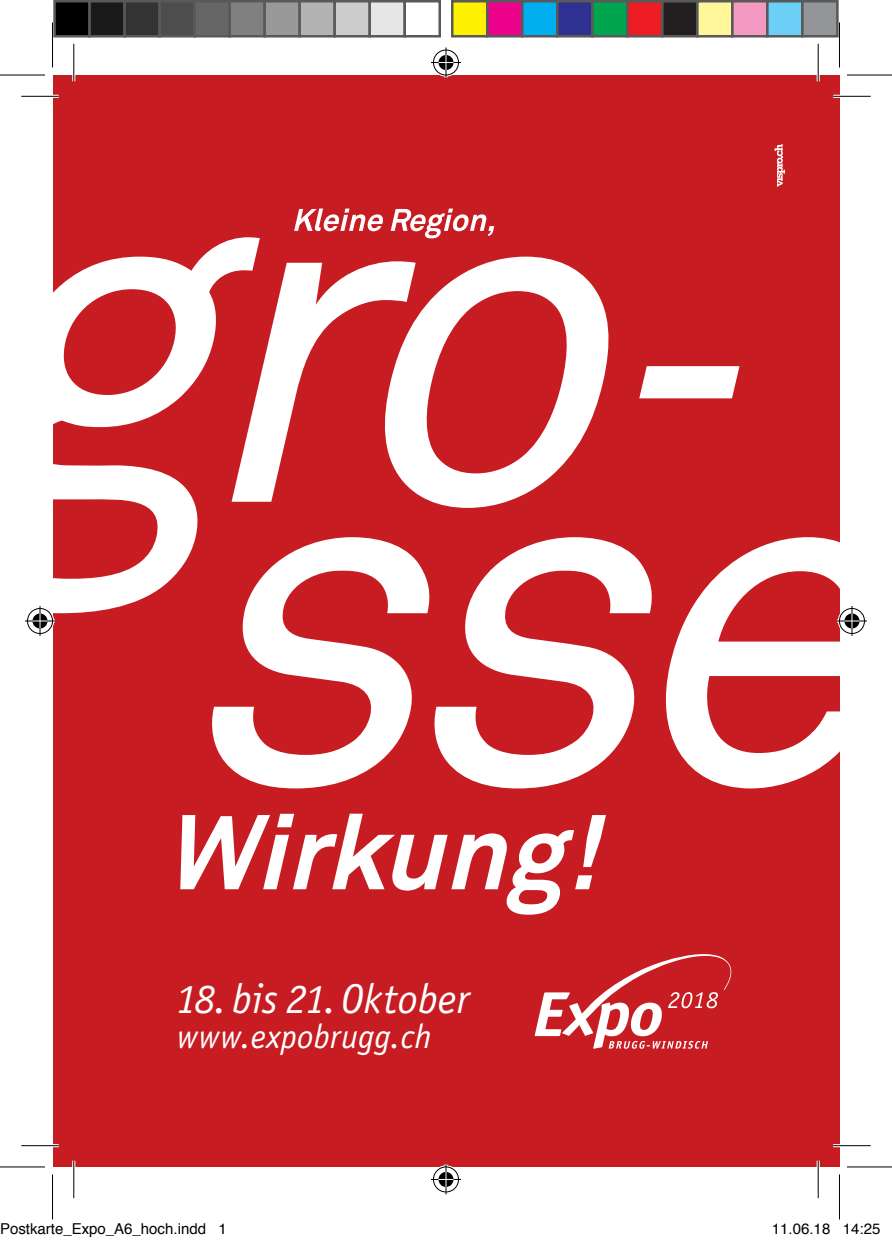
<style>
.page{position:relative;width:892px;height:1242px;background:#fff}
.page>*{position:absolute;margin:0;border:0;box-sizing:border-box;transform-origin:0 0}
.t1{font:italic 41.75px "Officina Sans Book ITC";color:#fff}
.t2{font:italic 34.25px "Officina Sans Book ITC";color:#fff}
.t3{font:15px "Helvetica";color:#000}
</style>
<div class="page">
<div style="left:52px;top:75px;width:787px;height:1091px;background:#c61c22"></div>
<svg style="left:774px;top:144px;width:11px;height:43px"></svg>
<svg style="left:52px;top:237px;width:208px;height:376px"></svg>
<svg style="left:231px;top:261px;width:151px;height:240px"></svg>
<svg style="left:382px;top:256px;width:227px;height:252px"></svg>
<svg style="left:209px;top:537px;width:221px;height:251px"></svg>
<svg style="left:434px;top:537px;width:218px;height:251px"></svg>
<svg style="left:665px;top:537px;width:174px;height:251px"></svg>
<svg style="left:639px;top:366px;width:100px;height:32px;background:#faeded"></svg>
<svg style="left:294px;top:208px;width:89px;height:23px"></svg>
<svg style="left:391px;top:208px;width:103px;height:30px"></svg>
<svg style="left:180px;top:813px;width:426px;height:101px"></svg>
<svg style="left:534px;top:954px;width:198px;height:94px"></svg>
<hr style="left:21px;top:95px;width:38px;height:3px;background:#fff">
<hr style="left:833px;top:95px;width:37px;height:3px;background:#fff">
<hr style="left:21px;top:1144px;width:38px;height:3px;background:#fff">
<hr style="left:833px;top:1144px;width:37px;height:3px;background:#fff">
<hr style="left:72px;top:44px;width:3px;height:37px;background:#fff">
<hr style="left:72px;top:1160px;width:3px;height:38px;background:#fff">
<hr style="left:816px;top:44px;width:3px;height:37px;background:#fff">
<hr style="left:816px;top:1160px;width:3px;height:38px;background:#fff">
<hr style="left:21px;top:96px;width:38px;height:1px;background:#000">
<hr style="left:833px;top:96px;width:37px;height:1px;background:#000">
<hr style="left:21px;top:1145px;width:38px;height:1px;background:#000">
<hr style="left:833px;top:1145px;width:37px;height:1px;background:#000">
<hr style="left:73px;top:44px;width:1px;height:37px;background:#000">
<hr style="left:73px;top:1160px;width:1px;height:38px;background:#000">
<hr style="left:817px;top:44px;width:1px;height:37px;background:#000">
<hr style="left:817px;top:1160px;width:1px;height:38px;background:#000">
<svg style="left:0;top:74px;width:45px;height:1px"></svg>
<svg style="left:847px;top:74px;width:45px;height:1px"></svg>
<hr style="left:0;top:75px;width:45px;height:1px;background:#000">
<hr style="left:847px;top:75px;width:45px;height:1px;background:#000">
<hr style="left:0;top:1166px;width:45px;height:1px;background:#000">
<hr style="left:847px;top:1166px;width:45px;height:1px;background:#000">
<hr style="left:52px;top:22px;width:1px;height:45px;background:#000">
<hr style="left:52px;top:1174px;width:1px;height:45px;background:#000">
<hr style="left:839px;top:22px;width:1px;height:45px;background:#000">
<hr style="left:839px;top:1174px;width:1px;height:45px;background:#000">
<div style="left:432px;top:48px;width:28px;height:29px;border:3px solid #fff;border-radius:50%"></div>
<hr style="left:431px;top:61px;width:30px;height:3px;background:#fff">
<hr style="left:444px;top:47px;width:3px;height:30px;background:#fff">
<div style="left:437px;top:53px;width:18px;height:19px;border:3px solid #fff;border-radius:50%"></div>
<div style="left:433px;top:50px;width:26px;height:25px;border:1px solid #000;border-radius:50%"></div>
<hr style="left:431px;top:62px;width:30px;height:1px;background:#000">
<hr style="left:445px;top:47px;width:1px;height:30px;background:#000">
<svg style="left:438px;top:55px;width:15px;height:15px"></svg>
<div style="left:432px;top:1165px;width:28px;height:28px;border:3px solid #fff;border-radius:50%"></div>
<hr style="left:431px;top:1177px;width:30px;height:3px;background:#fff">
<hr style="left:444px;top:1164px;width:3px;height:30px;background:#fff">
<div style="left:437px;top:1170px;width:18px;height:18px;border:3px solid #fff;border-radius:50%"></div>
<div style="left:433px;top:1166px;width:26px;height:26px;border:1px solid #000;border-radius:50%"></div>
<hr style="left:431px;top:1178px;width:30px;height:1px;background:#000">
<hr style="left:445px;top:1164px;width:1px;height:30px;background:#000">
<svg style="left:438px;top:1171px;width:15px;height:15px"></svg>
<div style="left:26px;top:607px;width:28px;height:28px;border:3px solid #fff;border-radius:50%"></div>
<hr style="left:25px;top:619px;width:30px;height:3px;background:#fff">
<svg style="left:38px;top:606px;width:4px;height:30px"></svg>
<div style="left:31px;top:612px;width:18px;height:18px;border:3px solid #fff;border-radius:50%"></div>
<div style="left:27px;top:608px;width:26px;height:25px;border:1px solid #000;border-radius:50%"></div>
<hr style="left:25px;top:620px;width:30px;height:1px;background:#000">
<hr style="left:40px;top:606px;width:1px;height:30px;background:#000">
<svg style="left:33px;top:613px;width:15px;height:15px"></svg>
<div style="left:838px;top:607px;width:28px;height:28px;border:3px solid #fff;border-radius:50%"></div>
<hr style="left:837px;top:619px;width:30px;height:3px;background:#fff">
<hr style="left:850px;top:606px;width:3px;height:30px;background:#fff">
<div style="left:843px;top:612px;width:18px;height:18px;border:3px solid #fff;border-radius:50%"></div>
<div style="left:839px;top:608px;width:25px;height:25px;border:1px solid #000;border-radius:50%"></div>
<hr style="left:837px;top:620px;width:30px;height:1px;background:#000">
<hr style="left:851px;top:606px;width:1px;height:30px;background:#000">
<svg style="left:844px;top:613px;width:15px;height:15px"></svg>
<div style="left:55px;top:1px;width:35px;height:35px;background:#000"></div>
<div style="left:53px;top:0;width:38px;height:37px;border:2px solid #595959"></div>
<div style="left:90px;top:1px;width:35px;height:35px;background:#1a1a1a"></div>
<div style="left:88px;top:0;width:38px;height:37px;border:2px solid #595959"></div>
<div style="left:125px;top:1px;width:35px;height:35px;background:#333"></div>
<div style="left:123px;top:0;width:38px;height:37px;border:2px solid #595959"></div>
<div style="left:160px;top:1px;width:35px;height:35px;background:#4d4d4d"></div>
<div style="left:158px;top:0;width:38px;height:37px;border:2px solid #595959"></div>
<div style="left:195px;top:1px;width:35px;height:35px;background:#666"></div>
<div style="left:193px;top:0;width:38px;height:37px;border:2px solid #595959"></div>
<div style="left:230px;top:1px;width:35px;height:35px;background:#808080"></div>
<div style="left:228px;top:0;width:38px;height:37px;border:2px solid #595959"></div>
<div style="left:265px;top:1px;width:35px;height:35px;background:#999"></div>
<div style="left:263px;top:0;width:38px;height:37px;border:2px solid #595959"></div>
<div style="left:300px;top:1px;width:35px;height:35px;background:#b3b3b3"></div>
<div style="left:298px;top:0;width:38px;height:37px;border:2px solid #595959"></div>
<div style="left:335px;top:1px;width:35px;height:35px;background:#ccc"></div>
<div style="left:333px;top:0;width:38px;height:37px;border:2px solid #595959"></div>
<div style="left:370px;top:1px;width:35px;height:35px;background:#e6e6e6"></div>
<div style="left:368px;top:0;width:38px;height:37px;border:2px solid #595959"></div>
<div style="left:403px;top:0;width:38px;height:37px;border:2px solid #595959"></div>
<div style="left:452px;top:1px;width:35px;height:35px;background:#fff101"></div>
<div style="left:451px;top:0;width:37px;height:37px;border:2px solid #595959"></div>
<div style="left:487px;top:1px;width:35px;height:35px;background:#ed028c"></div>
<div style="left:486px;top:0;width:37px;height:37px;border:2px solid #595959"></div>
<div style="left:522px;top:1px;width:35px;height:35px;background:#00aeef"></div>
<div style="left:521px;top:0;width:37px;height:37px;border:2px solid #595959"></div>
<div style="left:557px;top:1px;width:35px;height:35px;background:#2e3092"></div>
<div style="left:556px;top:0;width:37px;height:37px;border:2px solid #595959"></div>
<div style="left:592px;top:1px;width:35px;height:35px;background:#00a54f"></div>
<div style="left:591px;top:0;width:37px;height:37px;border:2px solid #595959"></div>
<div style="left:627px;top:1px;width:35px;height:35px;background:#ee1d23"></div>
<div style="left:626px;top:0;width:37px;height:37px;border:2px solid #595959"></div>
<div style="left:662px;top:1px;width:35px;height:35px;background:#231f20"></div>
<div style="left:661px;top:0;width:37px;height:37px;border:2px solid #595959"></div>
<div style="left:697px;top:1px;width:35px;height:35px;background:#fff79a"></div>
<div style="left:696px;top:0;width:37px;height:37px;border:2px solid #595959"></div>
<div style="left:732px;top:1px;width:35px;height:35px;background:#f499c2"></div>
<div style="left:731px;top:0;width:37px;height:37px;border:2px solid #595959"></div>
<div style="left:767px;top:1px;width:35px;height:35px;background:#6bcff6"></div>
<div style="left:766px;top:0;width:37px;height:37px;border:2px solid #595959"></div>
<div style="left:802px;top:1px;width:35px;height:35px;background:#939598"></div>
<div style="left:801px;top:0;width:37px;height:37px;border:2px solid #595959"></div>
<h1 class="t1" style="left:176px;top:970px;width:295px">18. bis 21. Oktober</h1>
<h2 class="t2" style="left:177px;top:1014px;width:256px">www.expobrugg.ch</h2>
<p class="t3" style="left:0;top:1217px;width:228px">Postkarte_Expo_A6_hoch.indd 1</p>
<p class="t3" style="left:772px;top:1217px;width:110px">11.06.18 14:25</p>
</div>
